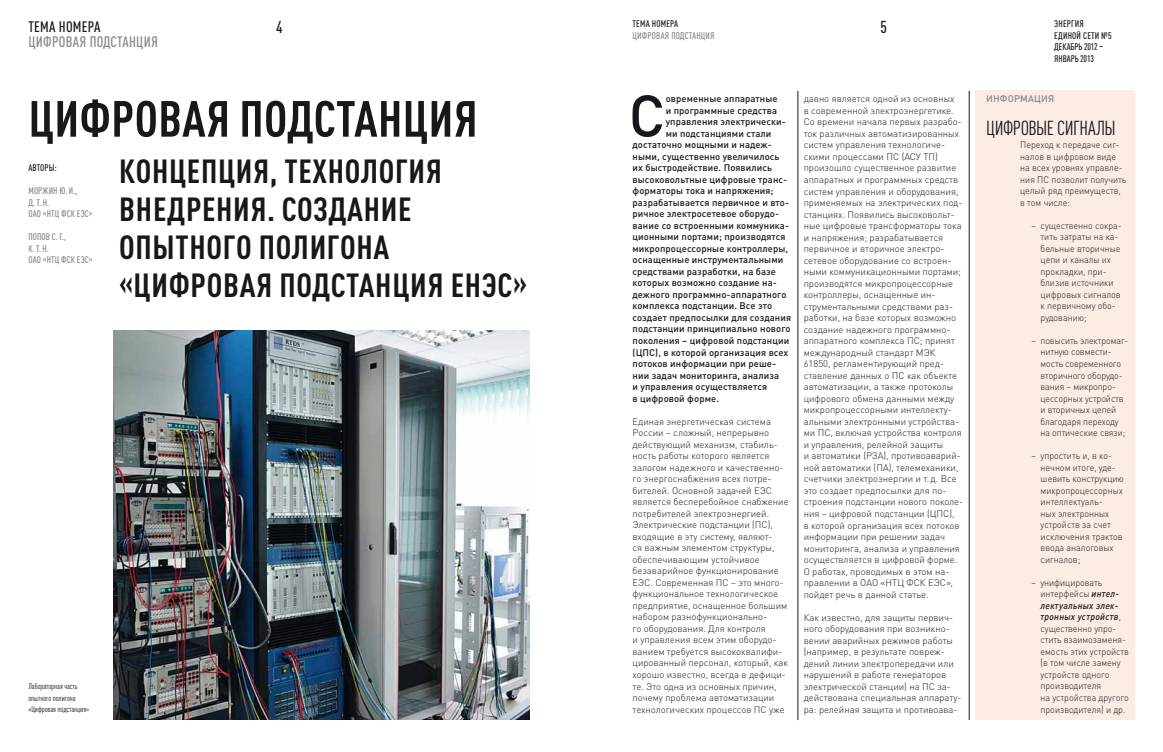
<style>
.page{position:relative;width:1163px;height:752px;background:#fff}
.page>*{position:absolute;margin:0;border:0;box-sizing:border-box;transform-origin:0 0}
.t1{font:500 58px "DIN Pro";color:#1a171c}
.t2{font:700 condensed 50px "DIN Pro";letter-spacing:.01em;color:#1a171c}
.t3{font:700 condensed 33px/38px "DIN Pro";letter-spacing:.02em;color:#1a171c}
.t4{font:condensed 20px "DIN Pro";letter-spacing:-.025em;color:#1a171c}
.t5{font:500 condensed 17px "DIN Pro";color:#1a171c}
.t6{font:500 condensed 15px "DIN Pro";letter-spacing:.02em;color:#87888a}
.t7{font:500 condensed 15px "DIN Pro";color:#1a171c}
.t8{font:300 9.5px/11.5px "DIN Pro";color:#1a171c}
.t9{font:300 9.5px/11.5px "DIN Pro";color:#1a171c;scale:.94 1}
.t10{font:500 9.5px "DIN Pro";letter-spacing:.01em;color:#1a171c}
.t11{font:500 condensed 9.5px/11.5px "DIN Pro";letter-spacing:.02em;color:#87888a}
.t12{font:500 condensed 9.5px/11.5px "DIN Pro";letter-spacing:.01em;color:#1a171c}
.t13{font:500 9.5px "DIN Pro";letter-spacing:.02em;color:#87888a}
.t14{font:condensed 8px/11.5px "DIN Pro";color:#1a171c}
.s1{font-weight:500;font-style:italic}
</style>
<div class="page">
<hr style="left:797px;top:91px;width:1px;height:628px;background:#1a171c">
<hr style="left:968px;top:91px;width:1px;height:628px;background:#1a171c">
<div style="left:974px;top:91px;width:160px;height:628px;background:#fdece4"></div>
<img style="left:114px;top:330px;width:416px;height:389px">
<h3 class="t7" style="left:28px;top:15px;width:39px">тема НОМЕРА</h3>
<h3 class="t5" style="left:276px;top:14px;width:8px">4</h3>
<h3 class="t6" style="left:28px;top:30px;width:131px">Цифровая подстанция</h3>
<h2 class="t2" style="left:29px;top:81px;width:450px">Цифровая подстанция</h2>
<h3 class="t3" style="left:119px;top:149px;width:242px">концепция, технологи</h3>
<h3 class="t3" style="left:426px;top:149px;width:18px">я</h3>
<h3 class="t3" style="left:119px;top:187px;width:277px">внедрения. Создание опытного полиго</h3>
<p class="t12" style="left:28px;top:161px;width:5px">АВТОР</p>
<p class="t12" style="left:49px;top:161px;width:10px">ы:</p>
<p class="t11" style="left:28px;top:184px;width:66px">Моржин Ю. И., д.т. н.<br>ОАО «НТЦ ФСК ЕЭС»</p>
<p class="t11" style="left:28px;top:230px;width:66px">Попов С. Г.,<br>к.т. н.<br>ОАО «НТЦ ФСК ЕЭС»</p>
<h3 class="t3" style="left:119px;top:225px;width:409px;text-indent:237px">на «Цифровая подстанция ЕНЭС»</h3>
<p class="t14" style="left:28px;top:679px;width:62px">Лабораторная часть опытного полигона «Цифровая подстанция»</p>
<p class="t12" style="left:632px;top:17px;width:25px">тема НОМЕРА</p>
<p class="t11" style="left:632px;top:29px;width:83px">Цифровая подстанция</p>
<h1 class="t1" style="left:628px;top:69px;width:38px">С</h1>
<p class="t10" style="left:665px;top:91px;width:113px">овременные аппаратные</p>
<p class="t10" style="left:665px;top:102px;width:113px">и программные средства</p>
<p class="t10" style="left:665px;top:114px;width:122px">управления электрически-</p>
<p class="t10" style="left:665px;top:125px;width:107px">ми подстанциями стали</p>
<p class="t10" style="left:632px;top:137px;width:141px">достаточно мощными и надеж-</p>
<p class="t10" style="left:632px;top:148px;width:148px">ными, существенно увеличилось</p>
<p class="t10" style="left:632px;top:160px;width:141px">их быстродействие. Появились</p>
<p class="t10" style="left:632px;top:171px;width:156px">высоковольтные цифровые транс-</p>
<p class="t10" style="left:632px;top:183px;width:142px">форматоры тока и напряжения;</p>
<p class="t10" style="left:632px;top:194px;width:158px">разрабатывается первичное и вто-</p>
<p class="t10" style="left:632px;top:206px;width:148px">ричное электросетевое оборудо-</p>
<p class="t10" style="left:632px;top:217px;width:158px">вание со встроенными коммуника-</p>
<p class="t10" style="left:632px;top:229px;width:155px">ционными портами; производятся</p>
<p class="t10" style="left:632px;top:240px;width:157px">микропроцессорные контроллеры,</p>
<p class="t10" style="left:632px;top:252px;width:152px">оснащенные инструментальными</p>
<p class="t10" style="left:632px;top:263px;width:145px">средствами разработки, на базе</p>
<p class="t10" style="left:632px;top:275px;width:146px">которых возможно создание на-</p>
<p class="t10" style="left:632px;top:286px;width:155px">дежного программно-аппаратного</p>
<p class="t10" style="left:632px;top:298px;width:141px">комплекса подстанции. Все это</p>
<p class="t10" style="left:632px;top:309px;width:160px">создает предпосылки для создания</p>
<p class="t10" style="left:632px;top:321px;width:159px">подстанции принципиально нового</p>
<p class="t10" style="left:632px;top:333px;width:158px">поколения – цифровой подстанции</p>
<p class="t10" style="left:632px;top:344px;width:157px">(ЦПС), в которой организация всех</p>
<p class="t10" style="left:632px;top:356px;width:145px">потоков информации при реше-</p>
<p class="t10" style="left:632px;top:367px;width:148px">нии задач мониторинга, анализа</p>
<p class="t10" style="left:632px;top:379px;width:136px">и управления осуществляется</p>
<p class="t10" style="left:632px;top:390px;width:88px">в цифровой форме.</p>
<p class="t8" style="left:632px;top:414px;width:157px">Единая энергетическая система<br>России – сложный, непрерывно действующий механизм, стабиль&shy;ность работы которого является залогом надежного и качественно&shy;го энергоснабжения всех потре&shy;бителей. Основной задачей ЕЭС является бесперебойное снабжение потребителей электроэнергией.<br>Электрические подстанции (ПС), входящие в эту систему, являют-<br>ся важным элементом структуры, обеспечивающим устойчивое безаварийное функционирование<br>ЕЭС. Современная ПС – это много&shy;функциональное технологическое предприятие, оснащенное большим набором разнофункционально-<br>го оборудования. Для контроля<br>и управления всем этим оборудо&shy;ванием требуется высококвалифи&shy;цированный персонал, который, как хорошо известно, всегда в дефици&shy;те. Это одна из основных причин, почему проблема автоматизации технологических процессов ПС уже</p>
<h3 class="t5" style="left:880px;top:14px;width:8px">5</h3>
<p class="t12" style="left:1054px;top:17px;width:59px">энергия единой сети №5 декабрь 2012 – январь 2013</p>
<p class="t8" style="left:803px;top:92px;width:161px">давно является одной из основных<br>в современной электроэнергетике.<br>Со времени начала первых разрабо&shy;ток различных автоматизированных систем управления технологиче&shy;скими процессами ПС (АСУ ТП) произошло существенное развитие аппаратных и программных средств систем управления и оборудования, применяемых на электрических под&shy;станциях. Появились высоковольт&shy;ные цифровые трансформаторы тока и напряжения; разрабатывается первичное и вторичное электро&shy;сетевое оборудование со встроен&shy;ными коммуникационными портами; производятся микропроцессорные контроллеры, оснащенные ин&shy;струментальными средствами раз&shy;работки, на базе которых возможно создание надежного программно&shy;аппаратного комплекса ПС; принят международный стандарт МЭК 61850, регламентирующий пред&shy;ставление данных о ПС как объекте автоматизации, а также протоколы цифрового обмена данными между микропроцессорными интеллекту&shy;альными электронными устройства&shy;ми ПС, включая устройства контроля и управления, релейной защиты<br>и автоматики (РЗА), противоаварий&shy;ной автоматики (ПА), телемеханики, счетчики электроэнергии и т.д. Все это создает предпосылки для по&shy;строения подстанции нового поколе&shy;ния – цифровой подстанции (ЦПС),<br>в которой организация всех потоков информации при решении задач мониторинга, анализа и управления осуществляется в цифровой форме.<br>О работах, проводимых в этом на&shy;правлении в ОАО «НТЦ ФСК ЕЭС», пойдет речь в данной статье.</p>
<p class="t8" style="left:803px;top:610px;width:159px">Как известно, для защиты первич&shy;ного оборудования при возникно&shy;вении аварийных режимов работы (например, в результате повреж&shy;дений линии электропередачи или нарушений в работе генераторов электрической станции) на ПС за&shy;действована специальная аппарату&shy;ра: релейная защита и противоава-</p>
<p class="t13" style="left:986px;top:91px;width:70px">ИНФОРМАЦИЯ</p>
<h3 class="t4" style="left:986px;top:113px;width:131px">Цифровые сигналы</h3>
<p class="t9" style="left:1020px;top:138px;width:114px">Переход к передаче сиг&shy;налов в цифровом виде на всех уровнях управле&shy;ния ПС позволит получить целый ряд преимуществ, в том числе:</p>
<p class="t9" style="left:1040px;top:219px;width:88px;text-indent:-9px">– существенно сокра&shy;тить затраты на ка&shy;бельные вторичные цепи и каналы их прокладки, при&shy;близив источники цифровых сигналов к первичному обо&shy;рудованию;</p>
<p class="t9" style="left:1040px;top:334px;width:95px;text-indent:-9px">– повысить электромаг&shy;нитную совмести&shy;мость современного вторичного оборудо&shy;вания – микропро&shy;цессорных устройств и вторичных цепей благодаря переходу на оптические связи;</p>
<p class="t9" style="left:1040px;top:449px;width:90px;text-indent:-9px">– упростить и, в ко&shy;нечном итоге, уде&shy;шевить конструкцию микропроцессорных интеллектуаль-<br>ных электронных устройств за счет исключения трактов ввода аналоговых сигналов;</p>
<p class="t9" style="left:1040px;top:575px;width:96px;text-indent:-9px">– унифицировать интерфейсы <span class="s1">интел&shy;лектуальных элек&shy;тронных устройств</span>, существенно упро&shy;стить взаимозаменя&shy;емость этих устройств (в том числе замену устройств одного производителя<br>на устройства другого производителя) и др.</p>
</div>
